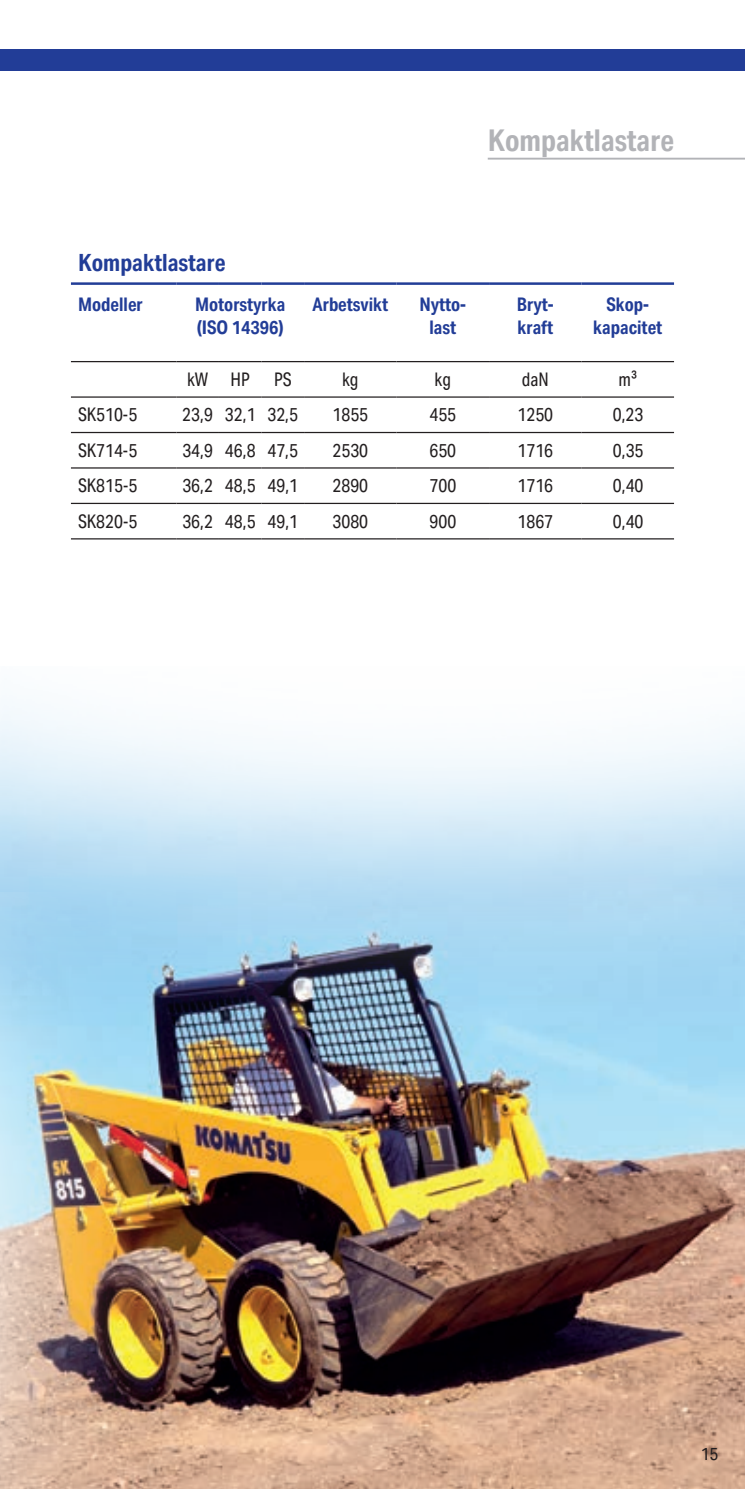
<style>
.page{position:relative;width:745px;height:1489px;background:#fff}
.page>*{position:absolute;margin:0;border:0;box-sizing:border-box;transform-origin:0 0}
.t1{font:700 30px "Aktiv Grotesk Cd";color:#b2b3b7}
.t2{font:700 23.75px "Aktiv Grotesk Cd";color:#223d97}
.t3{font:18.75px "Aktiv Grotesk Cd";color:#231f20;scale:.95 1}
.t4{font:700 18.75px/22.5px "Aktiv Grotesk Cd";color:#223d97}
.t5{font:17.5px "Aktiv Grotesk Cd";color:#231f20}
</style>
<div class="page">
<img style="left:202px;top:1025px;width:542px;height:463px">
<img style="left:1px;top:704px;width:743px;height:321px">
<img style="left:0;top:892px;width:202px;height:596px">
<img style="left:0;top:248px;width:1px;height:814px">
<hr style="left:487px;top:158px;width:257px;height:2px;background:#b2b3b7">
<hr style="left:71px;top:361px;width:105px;height:1px;background:#231f20">
<hr style="left:176px;top:361px;width:43px;height:1px;background:#231f20">
<hr style="left:219px;top:361px;width:42px;height:1px;background:#231f20">
<hr style="left:261px;top:361px;width:43px;height:1px;background:#231f20">
<hr style="left:304px;top:361px;width:92px;height:1px;background:#231f20">
<hr style="left:396px;top:361px;width:92px;height:1px;background:#231f20">
<hr style="left:488px;top:361px;width:93px;height:1px;background:#231f20">
<hr style="left:581px;top:361px;width:92px;height:1px;background:#231f20">
<hr style="left:71px;top:396px;width:105px;height:1px;background:#231f20">
<hr style="left:176px;top:396px;width:43px;height:1px;background:#231f20">
<hr style="left:219px;top:396px;width:42px;height:1px;background:#231f20">
<hr style="left:261px;top:396px;width:43px;height:1px;background:#231f20">
<hr style="left:304px;top:396px;width:92px;height:1px;background:#231f20">
<hr style="left:396px;top:396px;width:92px;height:1px;background:#231f20">
<hr style="left:488px;top:396px;width:93px;height:1px;background:#231f20">
<hr style="left:581px;top:396px;width:92px;height:1px;background:#231f20">
<hr style="left:71px;top:432px;width:105px;height:1px;background:#231f20">
<hr style="left:176px;top:432px;width:43px;height:1px;background:#231f20">
<hr style="left:219px;top:432px;width:42px;height:1px;background:#231f20">
<hr style="left:261px;top:432px;width:43px;height:1px;background:#231f20">
<hr style="left:304px;top:432px;width:92px;height:1px;background:#231f20">
<hr style="left:396px;top:432px;width:92px;height:1px;background:#231f20">
<hr style="left:488px;top:432px;width:93px;height:1px;background:#231f20">
<hr style="left:581px;top:432px;width:92px;height:1px;background:#231f20">
<hr style="left:71px;top:467px;width:105px;height:1px;background:#231f20">
<hr style="left:176px;top:467px;width:43px;height:1px;background:#231f20">
<hr style="left:219px;top:467px;width:42px;height:1px;background:#231f20">
<hr style="left:261px;top:467px;width:43px;height:1px;background:#231f20">
<hr style="left:304px;top:467px;width:92px;height:1px;background:#231f20">
<hr style="left:396px;top:467px;width:92px;height:1px;background:#231f20">
<hr style="left:488px;top:467px;width:93px;height:1px;background:#231f20">
<hr style="left:581px;top:467px;width:92px;height:1px;background:#231f20">
<hr style="left:71px;top:503px;width:105px;height:1px;background:#231f20">
<hr style="left:176px;top:503px;width:43px;height:1px;background:#231f20">
<hr style="left:219px;top:503px;width:42px;height:1px;background:#231f20">
<hr style="left:261px;top:503px;width:43px;height:1px;background:#231f20">
<hr style="left:304px;top:503px;width:92px;height:1px;background:#231f20">
<hr style="left:396px;top:503px;width:92px;height:1px;background:#231f20">
<hr style="left:488px;top:503px;width:93px;height:1px;background:#231f20">
<hr style="left:581px;top:503px;width:92px;height:1px;background:#231f20">
<hr style="left:71px;top:282px;width:105px;height:3px;background:#223d97">
<hr style="left:176px;top:282px;width:43px;height:3px;background:#223d97">
<hr style="left:219px;top:282px;width:42px;height:3px;background:#223d97">
<hr style="left:261px;top:282px;width:43px;height:3px;background:#223d97">
<hr style="left:304px;top:282px;width:92px;height:3px;background:#223d97">
<hr style="left:71px;top:538px;width:105px;height:1px;background:#231f20">
<hr style="left:176px;top:538px;width:43px;height:1px;background:#231f20">
<hr style="left:219px;top:538px;width:42px;height:1px;background:#231f20">
<hr style="left:261px;top:538px;width:43px;height:1px;background:#231f20">
<hr style="left:304px;top:538px;width:92px;height:1px;background:#231f20">
<hr style="left:396px;top:538px;width:92px;height:1px;background:#231f20">
<hr style="left:488px;top:538px;width:93px;height:1px;background:#231f20">
<hr style="left:581px;top:538px;width:92px;height:1px;background:#231f20">
<hr style="left:396px;top:282px;width:92px;height:3px;background:#223d97">
<hr style="left:488px;top:282px;width:93px;height:3px;background:#223d97">
<hr style="left:581px;top:282px;width:92px;height:3px;background:#223d97">
<div style="left:0;top:50px;width:744px;height:21px;background:#223d97"></div>
<h1 class="t1" style="left:487px;top:123px;width:188px">Kompaktlastare</h1>
<p class="t2" style="left:78px;top:249px;width:149px">Kompaktlastare</p>
<p class="t4" style="left:78px;top:293px;width:66px">Modeller</p>
<p class="t4" style="left:195px;top:293px;width:92px">Motorstyrka (ISO 14396)</p>
<p class="t4" style="left:312px;top:293px;width:77px">Arbetsvikt</p>
<p class="t4" style="left:419px;top:293px;width:48px;text-align:center">Nytto&shy;last</p>
<p class="t4" style="left:516px;top:293px;width:38px">Bryt&shy;kraft</p>
<p class="t4" style="left:593px;top:293px;width:70px;text-align:center">Skop&shy;kapacitet</p>
<p class="t3" style="left:187px;top:368px;width:68px">kW HP</p>
<p class="t3" style="left:274px;top:368px;width:20px">PS</p>
<p class="t3" style="left:342px;top:368px;width:19px">kg</p>
<p class="t3" style="left:434px;top:368px;width:19px">kg</p>
<p class="t3" style="left:521px;top:368px;width:30px">daN</p>
<p class="t3" style="left:618px;top:368px;width:21px">m³</p>
<p class="t3" style="left:78px;top:404px;width:64px">SK510-5</p>
<p class="t3" style="left:182px;top:404px;width:123px">23,9 32,1 32,5</p>
<p class="t3" style="left:332px;top:404px;width:39px">1855</p>
<p class="t3" style="left:429px;top:404px;width:30px">455</p>
<p class="t3" style="left:517px;top:404px;width:39px">1250</p>
<p class="t3" style="left:612px;top:404px;width:34px">0,23</p>
<p class="t3" style="left:78px;top:439px;width:64px">SK714-5</p>
<p class="t3" style="left:182px;top:439px;width:123px">34,9 46,8 47,5</p>
<p class="t3" style="left:332px;top:439px;width:39px">2530</p>
<p class="t3" style="left:429px;top:439px;width:30px">650</p>
<p class="t3" style="left:517px;top:439px;width:39px">1716</p>
<p class="t3" style="left:612px;top:439px;width:34px">0,35</p>
<p class="t3" style="left:78px;top:475px;width:64px">SK815-5</p>
<p class="t3" style="left:182px;top:475px;width:123px">36,2 48,5 49,1</p>
<p class="t3" style="left:332px;top:475px;width:39px">2890</p>
<p class="t3" style="left:429px;top:475px;width:30px">700</p>
<p class="t3" style="left:517px;top:475px;width:39px">1716</p>
<p class="t3" style="left:612px;top:475px;width:34px">0,40</p>
<p class="t3" style="left:78px;top:510px;width:64px">SK820-5</p>
<p class="t3" style="left:182px;top:510px;width:123px">36,2 48,5 49,1</p>
<p class="t3" style="left:332px;top:510px;width:39px">3080</p>
<p class="t3" style="left:429px;top:510px;width:30px">900</p>
<p class="t3" style="left:517px;top:510px;width:39px">1867</p>
<p class="t3" style="left:612px;top:510px;width:34px">0,40</p>
<p class="t5" style="left:700px;top:1443px;width:19px">15</p>
</div>
